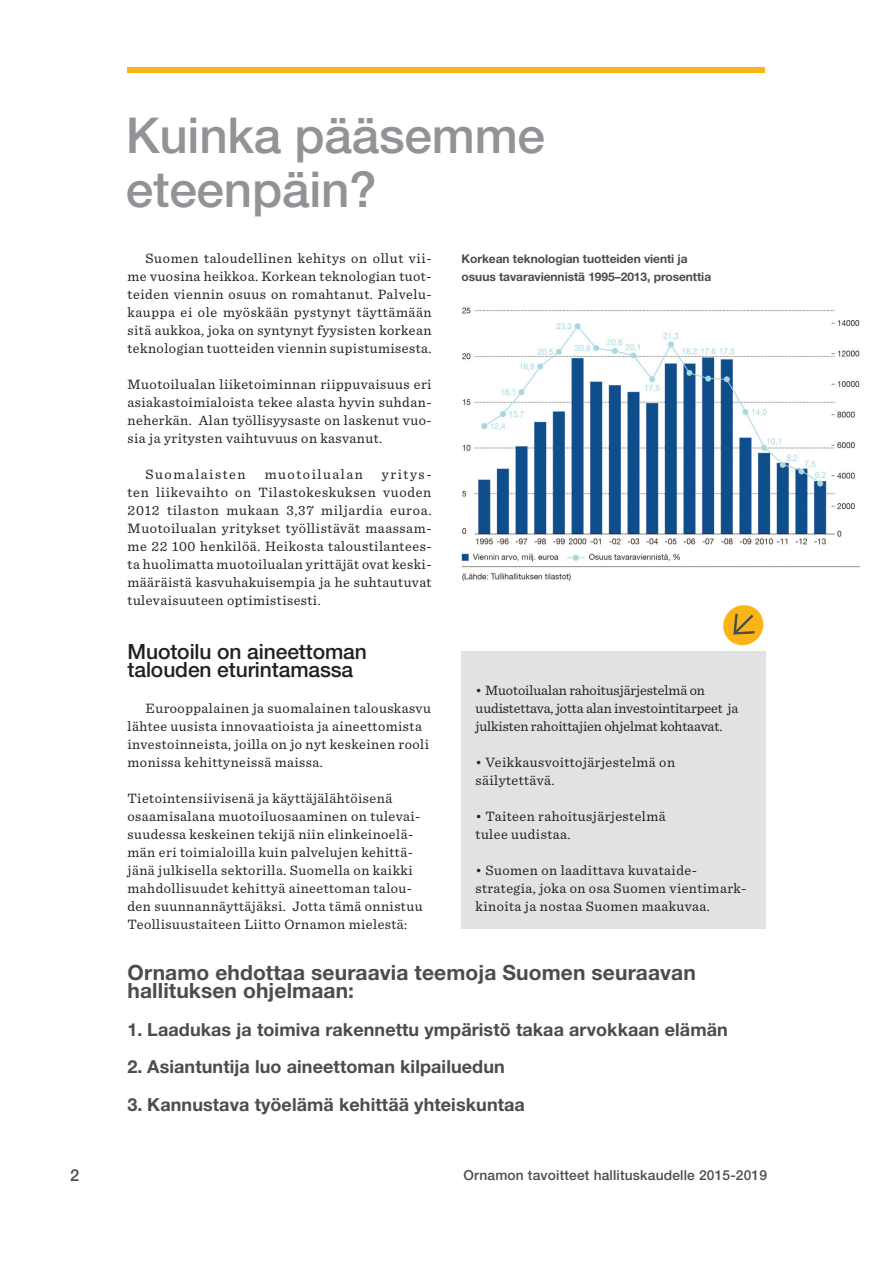
<style>
.page{position:relative;width:893px;height:1263px;background:#fff}
.page>*{position:absolute;margin:0;border:0;box-sizing:border-box;transform-origin:0 0}
.pääotsikko{font:500 49.5px/54px "Helvetica Neue LT Std";letter-spacing:-.005em;color:#919396}
.leipis{font:700 21px/18px "Helvetica Neue LT Std";letter-spacing:.005em;color:#4b4c4d}
.väliotsikko{font:500 21px/18px "Helvetica Neue LT Std";letter-spacing:-.005em;color:#231f20}
.leipis-2{font:700 18px "Helvetica Neue LT Std";letter-spacing:.005em;color:#4b4c4d}
.leipis-3{font:500 16.5px "Helvetica Neue LT Std";color:#4b4c4d}
.leipis__sis{font:14.25px/18px "Sentinel";letter-spacing:.03em;color:#231f20}
.leipis__sis-2{font:14.25px/18px "Sentinel";letter-spacing:-.005em;color:#231f20}
.leipis__sis-3{font:14.25px "Sentinel";letter-spacing:.105em;color:#231f20}
.t1{font:500 13.8px "Helvetica Neue LT Std";letter-spacing:.01em;color:#4b4c4d}
.kuvateksti{font:700 12px "Helvetica Neue LT Std";letter-spacing:-.005em;color:#4b4c4d}
</style>
<div class="page">
<div style="left:128px;top:68px;width:637px;height:5px;background:#fbb416"></div>
<div style="left:461px;top:651px;width:304px;height:278px;background:#e1e2e4"></div>
<hr style="left:128px;top:67px;width:637px;height:4px;background:#fbb416">
<img style="left:461px;top:307px;width:399px;height:274px">
<svg style="left:723px;top:605px;width:41px;height:41px"></svg>
<p class="pääotsikko" style="left:126px;top:108px;width:421px">Kuinka pääsemme eteenpäin?</p>
<p class="leipis__sis" style="left:128px;top:248px;width:306px;text-align:justify;text-indent:18px">Suomen taloudellinen kehitys on ollut vii&shy;me vuosina heikkoa. Korkean teknologian tuot&shy;teiden viennin osuus on romahtanut. Palvelu&shy;kauppa ei ole myöskään pystynyt täyttämään sitä aukkoa, joka on syntynyt fyysisten korkean teknologian tuotteiden viennin supistumisesta.</p>
<p class="leipis__sis" style="left:128px;top:374px;width:306px;text-align:justify">Muotoilualan liiketoiminnan riippuvaisuus eri asiakastoimialoista tekee alasta hyvin suhdan&shy;neherkän. Alan työllisyysaste on laskenut vuo&shy;sia ja yritysten vaihtuvuus on kasvanut.</p>
<p class="leipis__sis-3" style="left:146px;top:464px;width:102px">Suomalaisten</p>
<p class="leipis__sis-3" style="left:265px;top:464px;width:100px">muotoilualan</p>
<p class="kuvateksti" style="left:462px;top:251px;width:228px">Korkean teknologian tuotteiden vienti ja</p>
<p class="kuvateksti" style="left:462px;top:269px;width:251px">osuus tavaraviennistä 1995–2013, prosenttia</p>
<p class="leipis__sis" style="left:128px;top:464px;width:306px;text-align:justify;text-indent:254px">yritys&shy;ten liikevaihto on Tilastokeskuksen vuoden 2012 tilaston mukaan 3,37 miljardia euroa.<br>Muotoilualan yritykset työllistävät maassam&shy;me 22 100 henkilöä. Heikosta taloustilantees&shy;ta huolimatta muotoilualan yrittäjät ovat keski&shy;määräistä kasvuhakuisempia ja he suhtautuvat tulevaisuuteen optimistisesti.</p>
<p class="väliotsikko" style="left:128px;top:642px;width:241px">Muotoilu on aineettoman talouden eturintamassa</p>
<p class="leipis__sis" style="left:128px;top:698px;width:305px;text-indent:18px">Eurooppalainen ja suomalainen talouskasvu lähtee uusista innovaatioista ja aineettomista investoinneista, joilla on jo nyt keskeinen rooli monissa kehittyneissä maissa.</p>
<p class="leipis__sis" style="left:128px;top:788px;width:296px">Tietointensiivisenä ja käyttäjälähtöisenä osaamisalana muotoiluosaaminen on tulevai&shy;suudessa keskeinen tekijä niin elinkeinoelä&shy;män eri toimialoilla kuin palvelujen kehittä&shy;jänä julkisella sektorilla. Suomella on kaikki mahdollisuudet kehittyä aineettoman talou&shy;den suunnannäyttäjäksi. Jotta tämä onnistuu Teollisuustaiteen Liitto Ornamon mielestä:</p>
<p class="leipis__sis-2" style="left:476px;top:680px;width:264px">• Muotoilualan rahoitusjärjestelmä on uudistettava, jotta alan investointitarpeet ja julkisten rahoittajien ohjelmat kohtaavat.</p>
<p class="leipis__sis" style="left:476px;top:752px;width:201px">• Veikkausvoittojärjestelmä on säilytettävä.</p>
<p class="leipis__sis" style="left:476px;top:806px;width:192px">• Taiteen rahoitusjärjestelmä tulee uudistaa.</p>
<p class="leipis__sis" style="left:476px;top:860px;width:272px">• Suomen on laadittava kuvataide&shy;strategia, joka on osa Suomen vientimark&shy;kinoita ja nostaa Suomen maakuvaa.</p>
<p class="leipis" style="left:128px;top:963px;width:570px">Ornamo ehdottaa seuraavia teemoja Suomen seuraavan hallituksen ohjelmaan:</p>
<p class="leipis-2" style="left:128px;top:1018px;width:602px">1. Laadukas ja toimiva rakennettu ympäristö takaa arvokkaan elämän</p>
<p class="leipis-2" style="left:128px;top:1055px;width:379px">2. Asiantuntija luo aineettoman kilpailuedun</p>
<p class="leipis-2" style="left:128px;top:1093px;width:399px">3. Kannustava työelämä kehittää yhteiskuntaa</p>
<p class="leipis-3" style="left:70px;top:1165px;width:11px">2</p>
<p class="t1" style="left:463px;top:1167px;width:305px">Ornamon tavoitteet hallituskaudelle 2015-2019</p>
</div>
